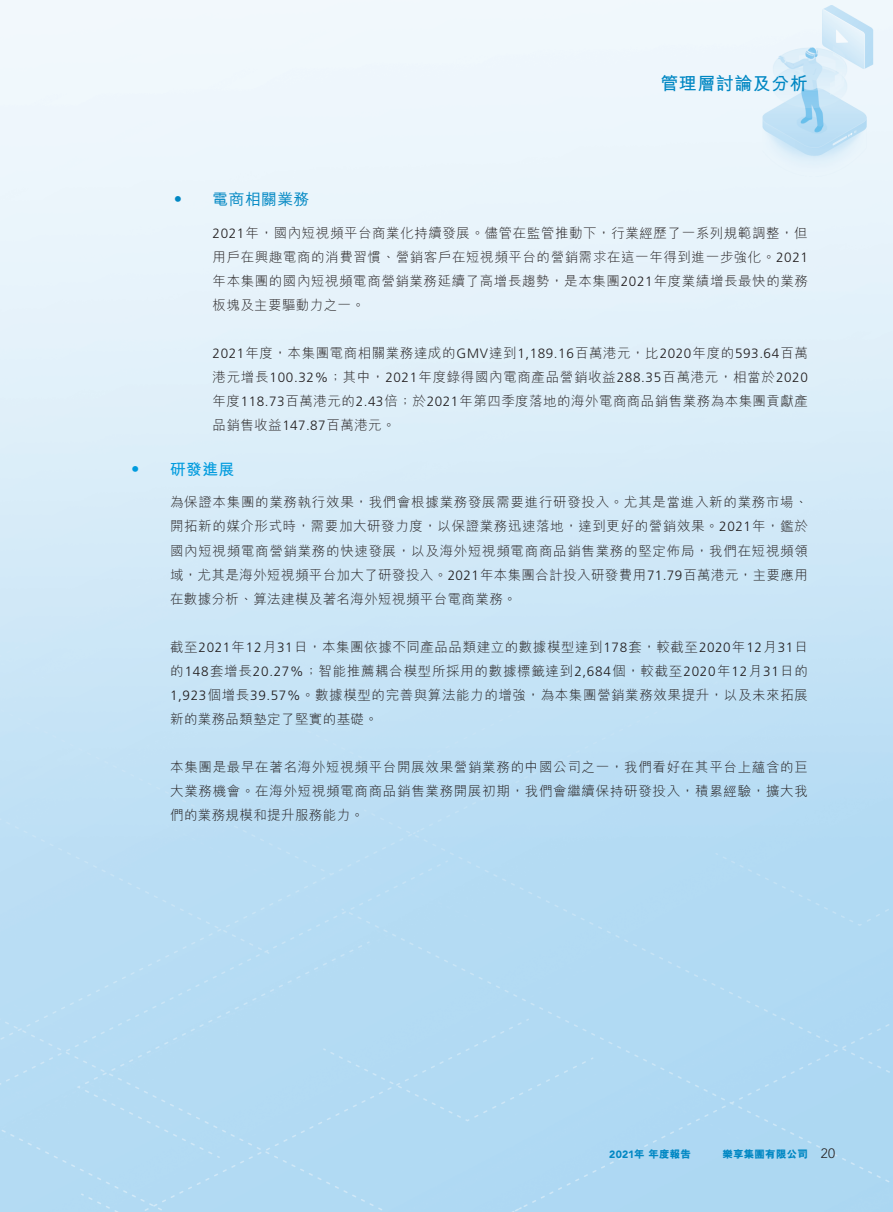
<style>
.page{position:relative;width:893px;height:1212px;background:#fff}
.page>*{position:absolute;margin:0;border:0;box-sizing:border-box;transform-origin:0 0}
.t1{font:700 18px "M Hei HK";letter-spacing:.03em;color:#0087c3}
.t2{font:500 15.75px "M Hei HK";letter-spacing:.03em;color:#0087c3}
.t3{font:700 15.75px "M Hei HK";color:#009bde}
.t4{font:300 13.5px/24px "M Hei HK";letter-spacing:.035em;color:#231f20;text-align:justify}
.t5{font:300 13.5px "Avenir LT Std";color:#231f20}
.t6{font:800 10.5px "M Hei HK";letter-spacing:.02em;color:#0087c3}
.s1{font-family:"Frutiger LT Std"}
.s2{font-family:"Avenir LT Std";font-weight:900}
</style>
<div class="page">
<img style="left:0;top:0;width:893px;height:1212px">
<h1 class="t1" style="left:660px;top:71px;width:149px">管理層討論及分析</h1>
<p class="t3" style="left:128px;top:458px;width:17px">‧</p>
<p class="t2" style="left:170px;top:188px;width:17px">‧</p>
<p class="t2" style="left:213px;top:188px;width:98px">電商相關業務</p>
<p class="t4" style="left:213px;top:221px;width:597px"><span class="s1">2021</span>年，國內短視頻平台商業化持續發展。儘管在監管推動下，行業經歷了一系列規範調整，但用戶在興趣電商的消費習慣、營銷客戶在短視頻平台的營銷需求在這一年得到進一步強化。<span class="s1">2021</span>年本集團的國內短視頻電商營銷業務延續了高增長趨勢，是本集團<span class="s1">2021</span>年度業績增長最快的業務板塊及主要驅動力之一。</p>
<p class="t4" style="left:213px;top:341px;width:597px"><span class="s1">2021</span>年度，本集團電商相關業務達成的<span class="s1">GMV</span>達到<span class="s1">1,189.16</span>百萬港元，比<span class="s1">2020</span>年度的<span class="s1">593.64</span>百萬港元增長<span class="s1">100.32%</span>；其中，<span class="s1">2021</span>年度錄得國內電商產品營銷收益<span class="s1">288.35</span>百萬港元，相當於<span class="s1">2020</span>年度<span class="s1">118.73</span>百萬港元的<span class="s1">2.43</span>倍；於<span class="s1">2021</span>年第四季度落地的海外電商商品銷售業務為本集團貢獻產品銷售收益<span class="s1">147.87</span>百萬港元。</p>
<p class="t3" style="left:170px;top:458px;width:66px">研發進展</p>
<p class="t4" style="left:170px;top:490px;width:639px">為保證本集團的業務執行效果，我們會根據業務發展需要進行研發投入。尤其是當進入新的業務市場、開拓新的媒介形式時，需要加大研發力度，以保證業務迅速落地，達到更好的營銷效果。<span class="s1">2021</span>年，鑑於國內短視頻電商營銷業務的快速發展，以及海外短視頻電商商品銷售業務的堅定佈局，我們在短視頻領域，尤其是海外短視頻平台加大了研發投入。<span class="s1">2021</span>年本集團合計投入研發費用<span class="s1">71.79</span>百萬港元，主要應用在數據分析、算法建模及著名海外短視頻平台電商業務。</p>
<p class="t4" style="left:170px;top:634px;width:639px">截至<span class="s1">2021</span>年<span class="s1">12</span>月<span class="s1">31</span>日，本集團依據不同產品品類建立的數據模型達到<span class="s1">178</span>套，較截至<span class="s1">2020</span>年<span class="s1">12</span>月<span class="s1">31</span>日的<span class="s1">148</span>套增長<span class="s1">20.27%</span>；智能推薦耦合模型所採用的數據標籤達到<span class="s1">2,684</span>個，較截至<span class="s1">2020</span>年<span class="s1">12</span>月<span class="s1">31</span>日的<span class="s1">1,923</span>個增長<span class="s1">39.57%</span>。數據模型的完善與算法能力的增強，為本集團營銷業務效果提升，以及未來拓展新的業務品類墊定了堅實的基礎。</p>
<p class="t4" style="left:170px;top:754px;width:639px">本集團是最早在著名海外短視頻平台開展效果營銷業務的中國公司之一，我們看好在其平台上蘊含的巨大業務機會。在海外短視頻電商商品銷售業務開展初期，我們會繼續保持研發投入，積累經驗，擴大我們的業務規模和提升服務能力。</p>
<p class="t6" style="left:609px;top:1146px;width:83px"><span class="s2">2021</span>年年度報告</p>
<p class="t6" style="left:722px;top:1146px;width:87px">樂享集團有限公司</p>
<p class="t5" style="left:821px;top:1146px;width:16px">20</p>
</div>
